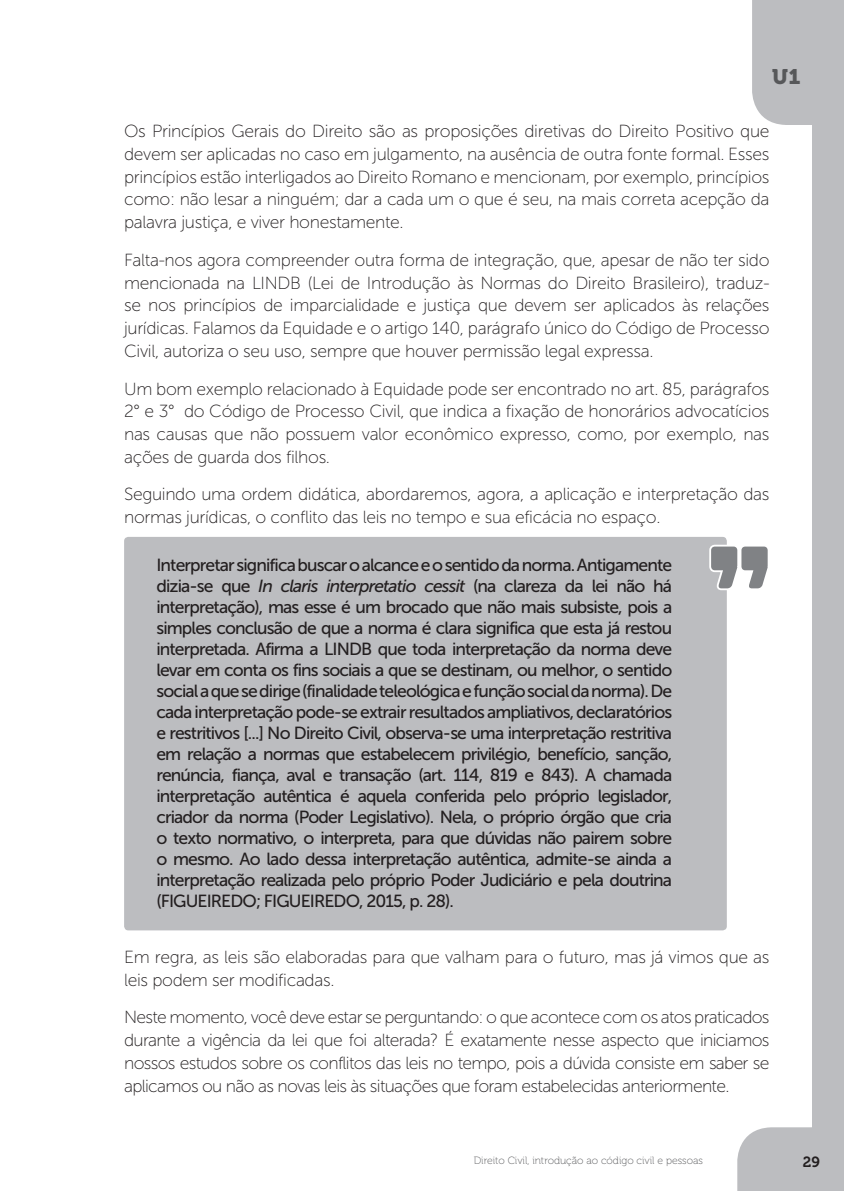
<style>
.page{position:relative;width:844px;height:1191px;background:#fff}
.page>*{position:absolute;margin:0;border:0;box-sizing:border-box;transform-origin:0 0}
.t1{font:21px "Museo 900";color:#57585a}
.t2{font:17.5px/22.8px "Museo Sans 100";letter-spacing:-.02em;color:#231f20;text-align:justify}
.t3{font:17.5px/21px "Museo Sans 500";letter-spacing:-.05em;color:#231f20;text-align:justify}
.t4{font:14.7px "Museo 700";color:#231f20}
.t5{font:10.5px "Museo 100";color:#57585a}
.s1{font-style:italic}
</style>
<div class="page">
<svg style="left:737px;top:1127px;width:75px;height:64px;background:#bfc0c3"></svg>
<div style="left:752px;top:0;width:60px;height:125px;background:#bcbdc0"></div>
<div style="left:812px;top:0;width:31px;height:1191px;background:#bcbdc0"></div>
<div style="left:124px;top:537px;width:602px;height:393px;background:#bcbdc0;border-radius:4px"></div>
<svg style="left:709px;top:544px;width:59px;height:53px"></svg>
<p class="t1" style="left:772px;top:65px;width:30px">U1</p>
<p class="t2" style="left:124px;top:120px;width:646px">Os Princípios Gerais do Direito são as proposições diretivas do Direito Positivo que devem ser aplicadas no caso em julgamento, na ausência de outra fonte formal. Esses princípios estão interligados ao Direito Romano e mencionam, por exemplo, princípios como: não lesar a ninguém; dar a cada um o que é seu, na mais correta acepção da palavra justiça, e viver honestamente.</p>
<p class="t2" style="left:124px;top:249px;width:646px">Falta-nos agora compreender outra forma de integração, que, apesar de não ter sido mencionada na LINDB (Lei de Introdução às Normas do Direito Brasileiro), traduz&shy;se nos princípios de imparcialidade e justiça que devem ser aplicados às relações jurídicas. Falamos da Equidade e o artigo 140, parágrafo único do Código de Processo Civil, autoriza o seu uso, sempre que houver permissão legal expressa.</p>
<p class="t2" style="left:124px;top:377px;width:646px">Um bom exemplo relacionado à Equidade pode ser encontrado no art. 85, parágrafos 2° e 3° do Código de Processo Civil, que indica a fixação de honorários advocatícios nas causas que não possuem valor econômico expresso, como, por exemplo, nas ações de guarda dos filhos.</p>
<p class="t2" style="left:124px;top:483px;width:646px">Seguindo uma ordem didática, abordaremos, agora, a aplicação e interpretação das normas jurídicas, o conflito das leis no tempo e sua eficácia no espaço.</p>
<p class="t3" style="left:156px;top:555px;width:517px">Interpretar significa buscar o alcance e o sentido da norma. Antigamente dizia-se que <span class="s1">In claris interpretatio cessit</span> (na clareza da lei não há interpretação), mas esse é um brocado que não mais subsiste, pois a simples conclusão de que a norma é clara significa que esta já restou interpretada. Afirma a LINDB que toda interpretação da norma deve levar em conta os fins sociais a que se destinam, ou melhor, o sentido social a que se dirige (finalidade teleológica e função social da norma). De cada interpretação pode-se extrair resultados ampliativos, declaratórios e restritivos [...] No Direito Civil, observa-se uma interpretação restritiva em relação a normas que estabelecem privilégio, benefício, sanção, renúncia, fiança, aval e transação (art. 114, 819 e 843). A chamada interpretação autêntica é aquela conferida pelo próprio legislador, criador da norma (Poder Legislativo). Nela, o próprio órgão que cria o texto normativo, o interpreta, para que dúvidas não pairem sobre o mesmo. Ao lado dessa interpretação autêntica, admite-se ainda a interpretação realizada pelo próprio Poder Judiciário e pela doutrina (FIGUEIREDO; FIGUEIREDO, 2015, p. 28).</p>
<p class="t2" style="left:124px;top:946px;width:646px">Em regra, as leis são elaboradas para que valham para o futuro, mas já vimos que as leis podem ser modificadas.</p>
<p class="t2" style="left:124px;top:1006px;width:646px">Neste momento, você deve estar se perguntando: o que acontece com os atos praticados durante a vigência da lei que foi alterada? É exatamente nesse aspecto que iniciamos nossos estudos sobre os conflitos das leis no tempo, pois a dúvida consiste em saber se aplicamos ou não as novas leis às situações que foram estabelecidas anteriormente.</p>
<p class="t5" style="left:473px;top:1155px;width:231px">Direito Civil, introdução ao código civil e pessoas</p>
<p class="t4" style="left:802px;top:1153px;width:19px">29</p>
</div>
